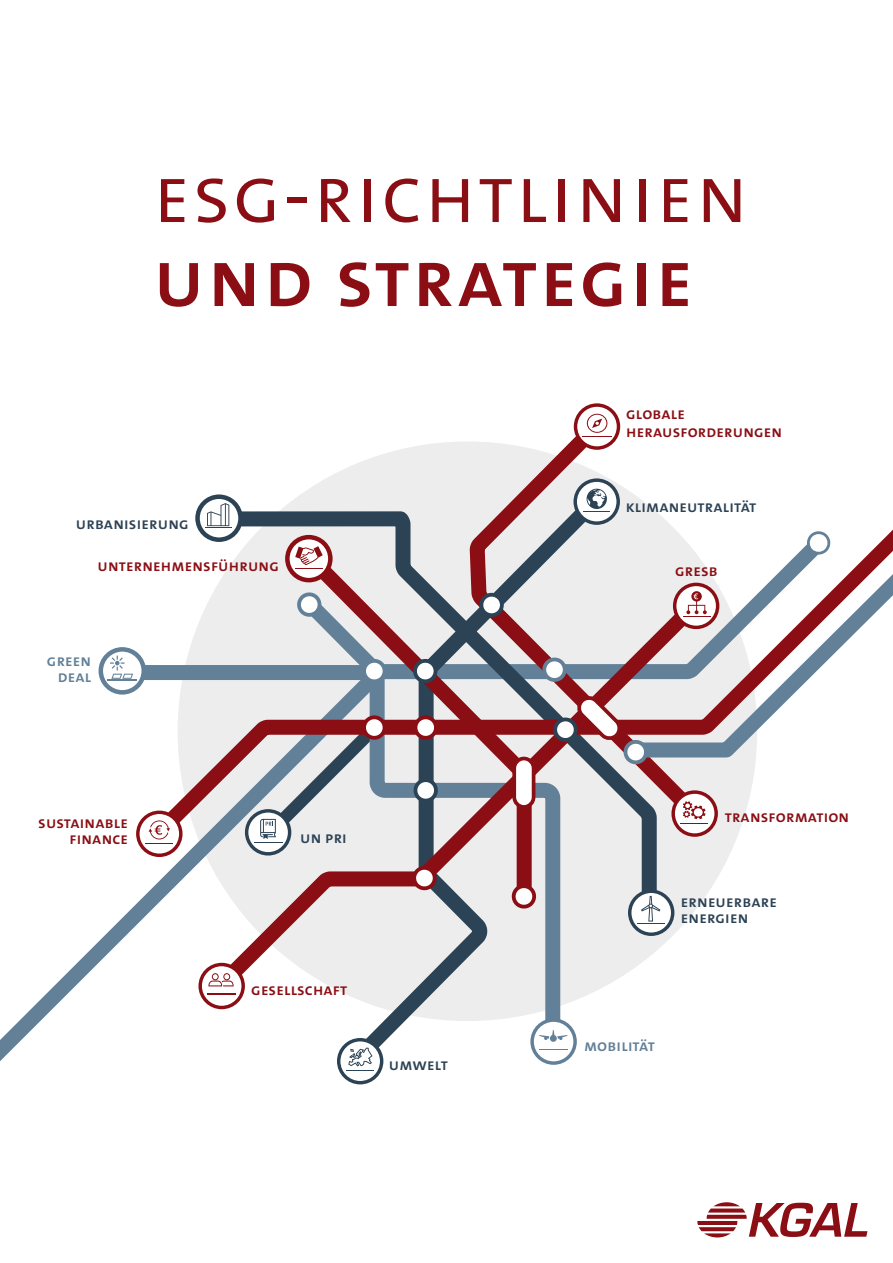
<style>
.page{position:relative;width:893px;height:1263px;background:#fff}
.page>*{position:absolute;margin:0;border:0;box-sizing:border-box;transform-origin:0 0}
.t1{font:300 82.5px "KGAL Head The Sans";letter-spacing:.03em;color:#8a0e14}
.t2{font:600 82.5px "KGAL Head The Sans";letter-spacing:.03em;color:#8a0e14}
.t3{font:600 16.5px/18px "KGAL Head The Sans";letter-spacing:.01em;color:#8a0e14}
.t4{font:600 16.5px/16.5px "KGAL Head The Sans";letter-spacing:.01em;color:#2c4255}
.t5{font:600 16.5px/16.5px "KGAL Head The Sans";letter-spacing:.01em;color:#628098;text-align:right}
</style>
<div class="page">
<svg style="left:697px;top:1202px;width:170px;height:35px"></svg>
<svg style="left:0;top:647px;width:731px;height:438px"></svg>
<svg style="left:288px;top:1004px;width:58px;height:46px"></svg>
<svg style="left:346px;top:1004px;width:273px;height:72px"></svg>
<svg style="left:139px;top:405px;width:616px;height:447px"></svg>
<svg style="left:292px;top:539px;width:165px;height:40px;background:#d1cfd2"></svg>
<svg style="left:201px;top:579px;width:520px;height:425px;background:#d7d2d4"></svg>
<svg style="left:457px;top:409px;width:254px;height:420px;background:#cabcbf"></svg>
<svg style="left:618px;top:414px;width:275px;height:351px"></svg>
<svg style="left:475px;top:588px;width:33px;height:30px"></svg>
<svg style="left:538px;top:653px;width:33px;height:29px"></svg>
<svg style="left:409px;top:654px;width:33px;height:30px"></svg>
<svg style="left:409px;top:774px;width:33px;height:29px"></svg>
<svg style="left:408px;top:861px;width:33px;height:30px"></svg>
<svg style="left:507px;top:880px;width:33px;height:29px"></svg>
<svg style="left:409px;top:711px;width:33px;height:29px"></svg>
<svg style="left:549px;top:692px;width:103px;height:73px;background:#b5969b"></svg>
<div style="left:514px;top:758px;width:20px;height:49px;background:#fff;border-radius:10px"></div>
<div style="left:512px;top:757px;width:23px;height:52px;border:4px solid #8a0e14;border-radius:10px"></div>
<svg style="left:575px;top:405px;width:43px;height:43px"></svg>
<div style="left:574px;top:403px;width:46px;height:47px;border:3px solid #8a0e14;border-radius:50%"></div>
<svg style="left:587px;top:414px;width:34px;height:45px"></svg>
<hr style="left:582px;top:436px;width:30px;height:1px;background:#8a0e14">
<svg style="left:532px;top:1020px;width:43px;height:43px"></svg>
<div style="left:530px;top:1018px;width:47px;height:47px;border:3px solid #628098;border-radius:50%"></div>
<svg style="left:539px;top:1023px;width:28px;height:27px"></svg>
<svg style="left:339px;top:1040px;width:43px;height:43px"></svg>
<div style="left:337px;top:1038px;width:46px;height:46px;border:3px solid #2c4255;border-radius:50%"></div>
<svg style="left:347px;top:1047px;width:27px;height:24px"></svg>
<svg style="left:200px;top:964px;width:43px;height:43px"></svg>
<div style="left:198px;top:963px;width:47px;height:46px;border:3px solid #8a0e14;border-radius:50%"></div>
<svg style="left:207px;top:971px;width:28px;height:26px"></svg>
<svg style="left:806px;top:530px;width:25px;height:26px"></svg>
<svg style="left:198px;top:497px;width:42px;height:43px"></svg>
<div style="left:195px;top:494px;width:48px;height:48px;border:4px solid #2c4255;border-radius:50%"></div>
<div style="left:123px;top:665px;width:256px;height:15px;background:#628098"></div>
<svg style="left:358px;top:654px;width:33px;height:30px"></svg>
<svg style="left:293px;top:588px;width:33px;height:29px"></svg>
<svg style="left:630px;top:891px;width:43px;height:43px"></svg>
<div style="left:628px;top:889px;width:46px;height:47px;border:3px solid #2c4255;border-radius:50%"></div>
<svg style="left:637px;top:896px;width:27px;height:28px"></svg>
<svg style="left:287px;top:537px;width:43px;height:43px"></svg>
<div style="left:285px;top:535px;width:48px;height:47px;border:4px solid #8a0e14;border-radius:50%"></div>
<svg style="left:295px;top:546px;width:28px;height:23px"></svg>
<svg style="left:138px;top:812px;width:43px;height:43px"></svg>
<div style="left:136px;top:810px;width:47px;height:47px;border:3px solid #8a0e14;border-radius:50%"></div>
<svg style="left:146px;top:817px;width:27px;height:26px"></svg>
<svg style="left:247px;top:811px;width:43px;height:43px"></svg>
<div style="left:245px;top:809px;width:46px;height:46px;border:3px solid #2c4255;border-radius:50%"></div>
<svg style="left:254px;top:709px;width:139px;height:134px;background:#bdb5bb"></svg>
<svg style="left:675px;top:584px;width:43px;height:43px"></svg>
<div style="left:673px;top:583px;width:46px;height:46px;border:3px solid #8a0e14;border-radius:50%"></div>
<svg style="left:683px;top:591px;width:27px;height:28px"></svg>
<svg style="left:673px;top:792px;width:43px;height:43px"></svg>
<div style="left:671px;top:790px;width:47px;height:47px;border:3px solid #8a0e14;border-radius:50%"></div>
<svg style="left:575px;top:480px;width:43px;height:43px"></svg>
<div style="left:573px;top:478px;width:47px;height:47px;border:3px solid #2c4255;border-radius:50%"></div>
<svg style="left:581px;top:489px;width:29px;height:27px"></svg>
<svg style="left:101px;top:649px;width:43px;height:43px"></svg>
<div style="left:99px;top:647px;width:47px;height:48px;border:4px solid #628098;border-radius:50%"></div>
<svg style="left:108px;top:656px;width:29px;height:25px"></svg>
<svg style="left:205px;top:503px;width:37px;height:26px"></svg>
<svg style="left:678px;top:796px;width:30px;height:28px"></svg>
<h1 class="t1" style="left:153px;top:148px;width:597px">ESG-Richtlinien</h1>
<h1 class="t2" style="left:153px;top:232px;width:541px">und strategie</h1>
<p class="t3" style="left:626px;top:405px;width:157px">globale<br>Herausforderungen</p>
<p class="t4" style="left:76px;top:516px;width:114px">urbanisierung</p>
<p class="t3" style="left:97px;top:557px;width:183px">Unternehmensführung</p>
<p class="t5" style="left:47px;top:653px;width:46px">Green<br>Deal</p>
<p class="t3" style="left:38px;top:815px;width:91px;line-height:16.5px;text-align:right">Sustainable<br>Finance</p>
<p class="t4" style="left:300px;top:830px;width:48px">UN PRI</p>
<p class="t3" style="left:251px;top:981px;width:98px">Gesellschaft</p>
<p class="t4" style="left:389px;top:1057px;width:60px">Umwelt</p>
<p class="t4" style="left:626px;top:498px;width:132px">Klimaneutralität</p>
<p class="t3" style="left:675px;top:562px;width:44px">GRESB</p>
<p class="t3" style="left:725px;top:808px;width:126px">Transformation</p>
<p class="t4" style="left:681px;top:894px;width:98px">Erneuerbare<br>Energien</p>
<p class="t5" style="left:584px;top:1037px;width:72px">Mobilität</p>
</div>
